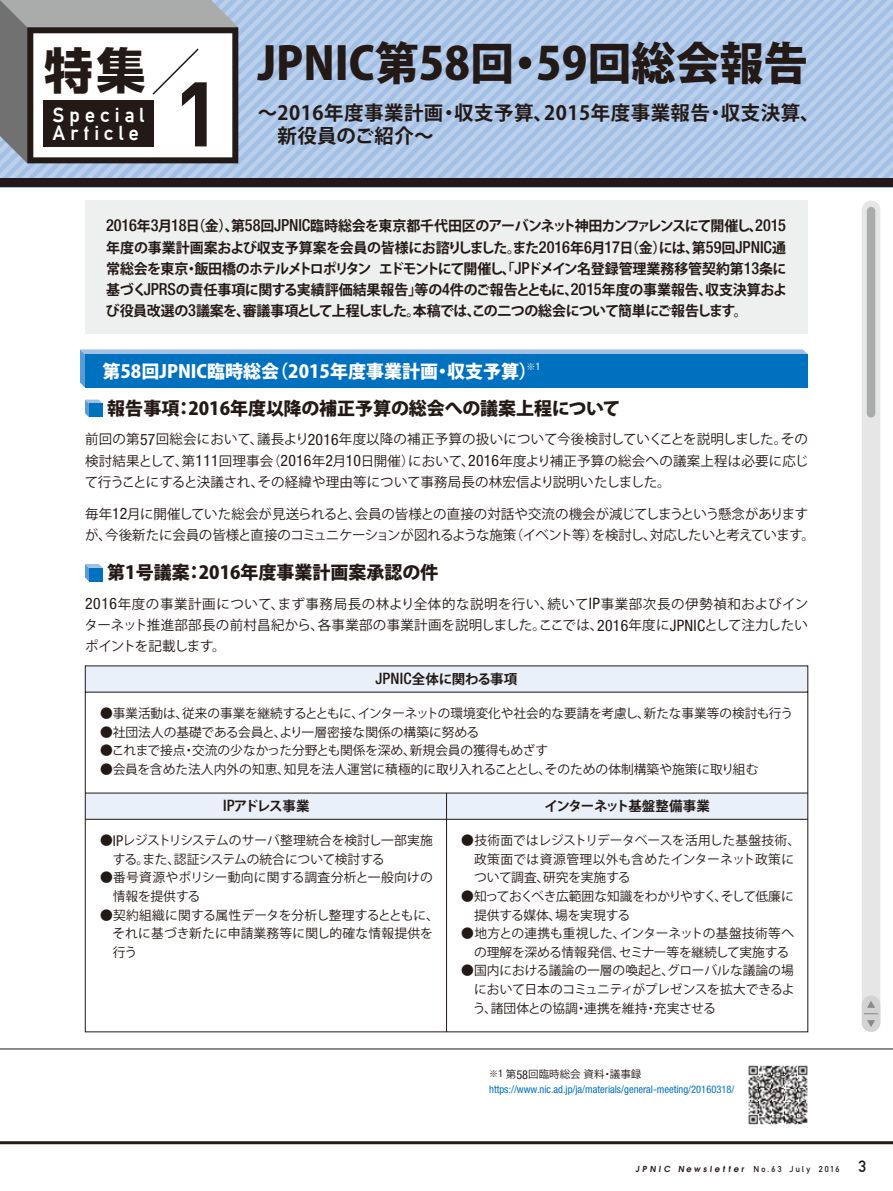
<style>
.page{position:relative;width:893px;height:1191px;background:#fff}
.page>*{position:absolute;margin:0;border:0;box-sizing:border-box;transform-origin:0 0}
.t1{font:90px "DIN Bold";color:#231916}
.t2{font:48.9px "Shin Go Pro Bold 90 pv RKSJ H";color:#231916}
.t3{font:45px "Koz Go Pro Heavy 90 pv RKSJ H";color:#231916}
.t4{font:20.1px/18.6px "Alte DIN1451 Mittelschriftgepraegt";letter-spacing:.26em;color:#fff}
.t5{font:19.5px "Koz Go Pro Bold 90 pv RKSJ H";letter-spacing:.025em;color:#231916}
.t6{font:19.5px "Koz Go Pro Bold 90 pv RKSJ H";letter-spacing:.005em;color:#231916}
.t7{font:18px "Koz Go Pro Heavy 90 pv RKSJ H";color:#231916}
.t8{font:18px "Koz Go Pro Heavy 90 pv RKSJ H";color:#fff}
.t9{font:14.25px/21.3px "Koz Go Pro Bold 90 pv RKSJ H";letter-spacing:-.035em;color:#231916;text-align:justify}
.t10{font:13.5px/21.3px "Koz Go Pro Regular 90 pv RKSJ H";letter-spacing:-.02em;color:#231916;text-align:justify}
.t11{font:13.5px "Koz Go Pro Bold 90 pv RKSJ H";letter-spacing:-.03em;color:#231916}
.t12{font:13.5px "Koz Go Pro Bold 90 pv RKSJ H";letter-spacing:-.05em;color:#231916}
.t13{font:12.75px/18.6px "Koz Go Pro Regular 90 pv RKSJ H";color:#231916}
.t14{font:12.75px/18.6px "Koz Go Pro Regular 90 pv RKSJ H";letter-spacing:-.02em;color:#231916}
.t15{font:condensed 10.5px "Helvetica Neue";color:#0071be}
.t16{font:10.5px "Koz Go Pro Regular 90 pv RKSJ H";color:#231916}
.t17{font:9px "Koz Go Pro Regular 90 pv RKSJ H";color:#fff}
.t18{font:600 8.25px "Avant Garde";color:#231916}
.s1{font-family:"Helvetica Neue";font-weight:500;font-stretch:condensed;font-size:16.65px}
.s2{font-family:"Helvetica Neue";font-stretch:condensed;font-size:10.5px}
.s3{font-family:"Helvetica Neue";font-stretch:condensed;font-size:15.75px}
.s4{font-family:"Helvetica Neue";font-weight:500;font-stretch:condensed;font-size:15.75px}
.s5{font-family:"Helvetica Neue";font-stretch:condensed;font-size:14.85px}
.s6{font-size:9px}
.s7{font-family:"Helvetica Neue";font-stretch:condensed}
.s8{font-family:"Helvetica Neue";font-stretch:condensed;font-size:12.3px}
.s9{font-family:"DIN1451 EF Mittel Neu";font-weight:400;font-size:9px}
.s10{font-family:"DIN1451 EF Mittel Neu";font-weight:400;font-size:17.25px}
</style>
<div class="page">
<svg style="left:80px;top:349px;width:728px;height:39px;background:#a7c4e6"></svg>
<div style="left:85px;top:354px;width:723px;height:34px;background:#0071be"></div>
<div style="left:85px;top:200px;width:723px;height:134px;background:#eeefef"></div>
<svg style="left:85px;top:399px;width:17px;height:18px"></svg>
<div style="left:89px;top:403px;width:14px;height:14px;background:#0071be"></div>
<svg style="left:85px;top:564px;width:18px;height:17px"></svg>
<div style="left:89px;top:568px;width:14px;height:13px;background:#0071be"></div>
<svg style="left:85px;top:665px;width:723px;height:367px"></svg>
<hr style="left:85px;top:819px;width:723px;height:1px;background:#231916">
<hr style="left:85px;top:793px;width:723px;height:1px;background:#231916">
<hr style="left:0;top:1048px;width:893px;height:1px;background:#231916">
<img style="left:748px;top:1065px;width:59px;height:59px">
<hr style="left:0;top:1141px;width:893px;height:3px;background:#231916">
<div style="left:862px;top:200px;width:18px;height:831px;background:#e6e6e7;border-radius:9px"></div>
<div style="left:862px;top:995px;width:18px;height:36px;background:#d3d3d4;border-radius:9px"></div>
<div style="left:867px;top:207px;width:8px;height:210px;background:#aaabab;border-radius:4px"></div>
<svg style="left:867px;top:1001px;width:8px;height:6px"></svg>
<svg style="left:867px;top:1020px;width:8px;height:7px"></svg>
<svg style="left:864px;top:1013px;width:14px;height:1px"></svg>
<svg style="left:0;top:0;width:893px;height:187px;background:#a8b9d0"></svg>
<h2 class="t2" style="left:44px;top:52px;width:103px">特集</h2>
<h3 class="t4" style="left:53px;top:105px;width:93px">Special<br>Article</h3>
<h1 class="t1" style="left:173px;top:55px;width:50px">1</h1>
<h3 class="t3" style="left:258px;top:46px;width:552px">JPNIC第58回・59回総会報告</h3>
<h3 class="t5" style="left:258px;top:105px;width:564px">～2016年度事業計画・収支予算、2015年度事業報告・収支決算、</h3>
<h3 class="t6" style="left:258px;top:128px;width:178px">　新役員のご紹介～</h3>
<p class="t9" style="left:106px;top:217px;width:683px"><span class="s1">2016</span>年<span class="s1">3</span>月<span class="s1">18</span>日（金）、第<span class="s1">58</span>回<span class="s1">JPNIC</span>臨時総会を東京都千代田区のアーバンネット神田カンファレンスにて開催し、<span class="s1">2015</span>年度の事業計画案および収支予算案を会員の皆様にお諮りしました。また<span class="s1">2016</span>年<span class="s1">6</span>月<span class="s1">17</span>日（金）には、第<span class="s1">59</span>回<span class="s1">JPNIC</span>通常総会を東京・飯田橋のホテルメトロポリタンエドモントにて開催し、「<span class="s1">JP</span>ドメイン名登録管理業務移管契約第<span class="s1">13</span>条に基づく<span class="s1">JPRS</span>の責任事項に関する実績評価結果報告」等の<span class="s1">4</span>件のご報告とともに、<span class="s1">2015</span>年度の事業報告、収支決算および役員改選の<span class="s1">3</span>議案を、審議事項として上程しました。本稿では、この二つの総会について簡単にご報告します。</p>
<h3 class="t8" style="left:103px;top:364px;width:436px">第58回JPNIC臨時総会（2015年度事業計画・収支予算）</h3>
<p class="t17" style="left:527px;top:363px;width:16px">※<span class="s2">1</span></p>
<h3 class="t7" style="left:107px;top:401px;width:515px">報告事項：2016年度以降の補正予算の総会への議案上程について</h3>
<p class="t10" style="left:85px;top:430px;width:725px">前回の第<span class="s3">57</span>回総会において、議長より<span class="s3">2016</span>年度以降の補正予算の扱いについて今後検討していくことを説明しました。その検討結果として、第<span class="s3">111</span>回理事会（<span class="s3">2016</span>年<span class="s3">2</span>月<span class="s3">10</span>日開催）において、<span class="s3">2016</span>年度より補正予算の総会への議案上程は必要に応じて行うことにすると決議され、その経緯や理由等について事務局長の林宏信より説明いたしました。</p>
<p class="t10" style="left:85px;top:505px;width:731px">毎年<span class="s3">12</span>月に開催していた総会が見送られると、会員の皆様との直接の対話や交流の機会が減じてしまうという懸念がありますが、今後新たに会員の皆様と直接のコミュニケーションが図れるような施策（イベント等）を検討し、対応したいと考えています。</p>
<h3 class="t7" style="left:107px;top:566px;width:332px">第1号議案：2016年度事業計画案承認の件</h3>
<p class="t10" style="left:84px;top:594px;width:725px"><span class="s3">2016</span>年度の事業計画について、まず事務局長の林より全体的な説明を行い、続いて<span class="s3">IP</span>事業部次長の伊勢禎和およびインターネット推進部部長の前村昌紀から、各事業部の事業計画を説明しました。ここでは、<span class="s3">2016</span>年度に<span class="s3">JPNIC</span>として注力したいポイントを記載します。</p>
<p class="t11" style="left:375px;top:674px;width:143px"><span class="s4">JPNIC</span>全体に関わる事項</p>
<p class="t13" style="left:100px;top:705px;width:694px">●事業活動は、従来の事業を継続するとともに、インターネットの環境変化や社会的な要請を考慮し、新たな事業等の検討も行う</p>
<p class="t13" style="left:100px;top:724px;width:381px">●社団法人の基礎である会員と、より一層密接な関係の構築に努める</p>
<p class="t13" style="left:100px;top:742px;width:450px">●これまで接点・交流の少なかった分野とも関係を深め、新規会員の獲得もめざす</p>
<p class="t13" style="left:100px;top:761px;width:660px">●会員を含めた法人内外の知恵、知見を法人運営に積極的に取り入れることとし、そのための体制構築や施策に取り組む</p>
<p class="t11" style="left:223px;top:801px;width:88px"><span class="s4">IP</span>アドレス事業</p>
<p class="t13" style="left:113px;top:832px;width:321px;text-indent:-13px">●<span class="s5">IP</span>レジストリシステムのサーバ整理統合を検討し一部実施する。また、認証システムの統合について検討する</p>
<p class="t13" style="left:113px;top:870px;width:322px;text-indent:-13px">●番号資源やポリシー動向に関する調査分析と一般向けの情報を提供する</p>
<p class="t13" style="left:112px;top:907px;width:328px;text-indent:-12px">●契約組織に関する属性データを分析し整理するとともに、それに基づき新たに申請業務等に関し的確な情報提供を行う</p>
<p class="t12" style="left:545px;top:801px;width:167px">インターネット基盤整備事業</p>
<p class="t13" style="left:474px;top:832px;width:328px;text-indent:-13px">●技術面ではレジストリデータベースを活用した基盤技術、政策面では資源管理以外も含めたインターネット政策について調査、研究を実施する</p>
<p class="t14" style="left:474px;top:888px;width:321px;text-indent:-13px">●知っておくべき広範囲な知識をわかりやすく、そして低廉に提供する媒体、場を実現する</p>
<p class="t14" style="left:474px;top:925px;width:322px;text-indent:-13px">●地方との連携も重視した、インターネットの基盤技術等への理解を深める情報発信、セミナー等を継続して実施する</p>
<p class="t13" style="left:473px;top:963px;width:323px;text-align:justify;text-indent:-12px">●国内における議論の一層の喚起と、グローバルな議論の場において日本のコミュニティがプレゼンスを拡大できるよう、諸団体との協調・連携を維持・充実させる</p>
<p class="t16" style="left:489px;top:1070px;width:154px"><span class="s6">※</span><span class="s7">1</span> 第<span class="s8">58</span>回臨時総会資料・議事録</p>
<p class="t15" style="left:489px;top:1086px;width:247px">https://www.nic.ad.jp/ja/materials/general-meeting/20160318/</p>
<p class="t18" style="left:635px;top:1166px;width:233px">JPNIC Newslet ter <span class="s9">No.63 July 2016</span> <span class="s10">3</span></p>
</div>
